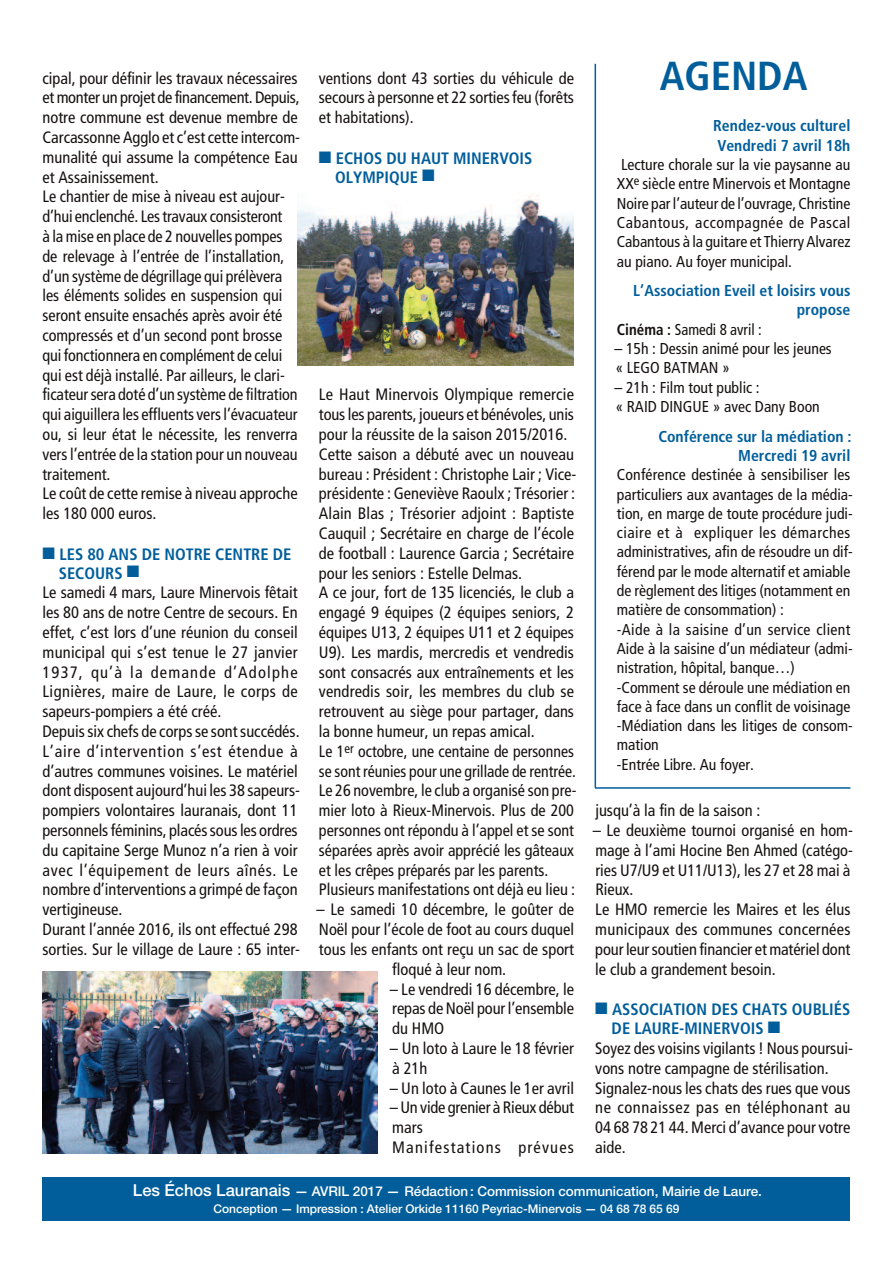
<style>
.page{position:relative;width:893px;height:1263px;background:#fff}
.page>*{position:absolute;margin:0;border:0;box-sizing:border-box;transform-origin:0 0}
.t1{font:700 condensed 40.5px "Frutiger LT Std";color:#015e9b}
.t2{font:condensed 16.5px/19.8px "Frutiger LT Std";color:#161110}
.t3{font:700 condensed 16.5px/18.6px "Frutiger LT Std";color:#015e9b}
.t4{font:condensed 16.5px "Frutiger LT Std";letter-spacing:.045em;color:#161110}
.t5{font:condensed 16.5px "Frutiger LT Std";letter-spacing:.025em;color:#161110}
.t6{font:condensed 16.5px "Frutiger LT Std";letter-spacing:.04em;color:#161110}
.t7{font:condensed 16.5px "Frutiger LT Std";letter-spacing:.035em;color:#161110}
.t8{font:condensed 16.5px "Frutiger LT Std";letter-spacing:.07em;color:#161110}
.t9{font:condensed 15.75px/19.4px "Frutiger LT Std";color:#161110}
.t10{font:700 condensed 15.75px/19.4px "Frutiger LT Std";color:#015e9b}
.t11{font:condensed 15.75px "Frutiger LT Std";color:#161110;scale:.95 1}
.t12{font:500 13.5px "Helvetica Neue LT Com";color:#fff}
.t13{font:500 12px "Helvetica Neue LT Com";color:#fff}
.s1{font-weight:700}
.s2{font-size:16.5px}
</style>
<div class="page">
<div style="left:43px;top:1177px;width:807px;height:43px;background:#015e9b"></div>
<hr style="left:595px;top:64px;width:1px;height:724px;background:#015e9b">
<img style="left:43px;top:971px;width:334px;height:182px">
<img style="left:297px;top:194px;width:277px;height:172px">
<hr style="left:595px;top:787px;width:255px;height:2px;background:#015e9b">
<h1 class="t1" style="left:660px;top:60px;width:149px">AGENDA</h1>
<p class="t10" style="left:713px;top:118px;width:139px">RENDEZ-VOUS CULTUREL<br>VENDREDI 7 AVRIL 18H</p>
<p class="t9" style="left:617px;top:156px;width:235px;text-align:justify">Lecture chorale sur la vie paysanne au XX<sup>e</sup> siècle entre Minervois et Montagne Noire par l’auteur de l’ouvrage, Christine Cabantous, accompagnée de Pascal Cabantous à la guitare et Thierry Alvarez au piano. Au foyer municipal.</p>
<p class="t10" style="left:633px;top:282px;width:219px">L’ASSOCIATION EVEIL ET LOISIRS VOUS</p>
<p class="t10" style="left:797px;top:302px;width:55px">PROPOSE</p>
<p class="t11" style="left:617px;top:323px;width:154px"><span class="s1">CINÉMA :</span> Samedi 8 avril :</p>
<p class="t9" style="left:614px;top:340px;width:219px">– 15h : Dessin animé pour les jeunes « LEGO BATMAN »</p>
<p class="t9" style="left:614px;top:379px;width:207px">– 21h : Film tout public :<br>« RAID DINGUE » avec Dany Boon</p>
<p class="t10" style="left:658px;top:428px;width:195px;text-align:right">CONFÉRENCE SUR LA MÉDIATION :<br>MERCREDI 19 AVRIL</p>
<p class="t9" style="left:617px;top:466px;width:237px">Conférence destinée à sensibiliser les particuliers aux avantages de la média&shy;tion, en marge de toute procédure judi&shy;ciaire et à expliquer les démarches administratives, afin de résoudre un dif&shy;férend par le mode alternatif et amiable de règlement des litiges (notamment en matière de consommation) :<br>-Aide à la saisine d’un service client Aide à la saisine d’un médiateur (admi&shy;nistration, hôpital, banque…) -Comment se déroule une médiation en face à face dans un conflit de voisinage -Médiation dans les litiges de consom&shy;mation<br>-Entrée Libre. Au foyer.</p>
<p class="t2" style="left:43px;top:69px;width:259px">cipal, pour définir les travaux nécessaires et monter un projet de financement. Depuis, notre commune est devenue membre de Carcassonne Agglo et c’est cette intercom&shy;munalité qui assume la compétence Eau et Assainissement.<br>Le chantier de mise à niveau est aujour&shy;d’hui enclenché. Les travaux consisteront<br>à la mise en place de 2 nouvelles pompes de relevage à l’entrée de l’installation, d’un système de dégrillage qui prélèvera les éléments solides en suspension qui seront ensuite ensachés après avoir été compressés et d’un second pont brosse qui fonctionnera en complément de celui qui est déjà installé. Par ailleurs, le clari&shy;ficateur sera doté d’un système de filtration qui aiguillera les effluents vers l’évacuateur ou, si leur état le nécessite, les renverra vers l’entrée de la station pour un nouveau traitement.<br>Le coût de cette remise à niveau approche les 180 000 euros.</p>
<p class="t3" style="left:43px;top:546px;width:250px">■ LES 80 ANS DE NOTRE CENTRE DE</p>
<p class="t3" style="left:59px;top:565px;width:82px">SECOURS ■</p>
<p class="t2" style="left:43px;top:584px;width:257px">Le samedi 4 mars, Laure Minervois fêtait</p>
<p class="t2" style="left:43px;top:604px;width:257px">les 80 ans de notre Centre de secours. En</p>
<p class="t2" style="left:43px;top:624px;width:257px">effet, c’est lors d’une réunion du conseil</p>
<p class="t2" style="left:43px;top:643px;width:257px">municipal qui s’est tenue le 27 janvier</p>
<p class="t8" style="left:43px;top:665px;width:257px">1937, qu’à la demande d’Adolphe</p>
<p class="t5" style="left:43px;top:685px;width:257px">Lignières, maire de Laure, le corps de</p>
<p class="t2" style="left:43px;top:703px;width:180px">sapeurs-pompiers a été créé.</p>
<p class="t2" style="left:43px;top:723px;width:259px">Depuis six chefs de corps se sont succédés.</p>
<p class="t4" style="left:43px;top:744px;width:257px">L’aire d’intervention s’est étendue à</p>
<p class="t2" style="left:43px;top:762px;width:257px">d’autres communes voisines. Le matériel</p>
<p class="t2" style="left:43px;top:782px;width:259px">dont disposent aujourd’hui les 38 sapeurs-</p>
<p class="t2" style="left:43px;top:802px;width:257px">pompiers volontaires lauranais, dont 11</p>
<p class="t2" style="left:43px;top:822px;width:257px">personnels féminins, placés sous les ordres</p>
<p class="t2" style="left:43px;top:841px;width:257px">du capitaine Serge Munoz n’a rien à voir</p>
<p class="t6" style="left:43px;top:863px;width:257px">avec l’équipement de leurs aînés. Le</p>
<p class="t2" style="left:43px;top:881px;width:257px">nombre d’interventions a grimpé de façon</p>
<p class="t2" style="left:43px;top:901px;width:82px">vertigineuse.</p>
<p class="t2" style="left:43px;top:921px;width:257px">Durant l’année 2016, ils ont effectué 298</p>
<p class="t2" style="left:43px;top:940px;width:259px">sorties. Sur le village de Laure : 65 inter-</p>
<p class="t2" style="left:319px;top:69px;width:257px;text-align:justify">ventions dont 43 sorties du véhicule de secours à personne et 22 sorties feu (forêts et habitations).</p>
<p class="t3" style="left:335px;top:150px;width:199px;text-indent:-16px">■ ECHOS DU HAUT MINERVOIS<br>OLYMPIQUE ■</p>
<p class="t2" style="left:319px;top:386px;width:259px">Le Haut Minervois Olympique remercie tous les parents, joueurs et bénévoles, unis pour la réussite de la saison 2015/2016.<br>Cette saison a débuté avec un nouveau bureau : Président : Christophe Lair ; Vice&shy;présidente : Geneviève Raoulx ; Trésorier :<br>Alain Blas ; Trésorier adjoint : Baptiste Cauquil ; Secrétaire en charge de l’école de football : Laurence Garcia ; Secrétaire pour les seniors : Estelle Delmas.<br>A ce jour, fort de 135 licenciés, le club a engagé 9 équipes (2 équipes seniors, 2 équipes U13, 2 équipes U11 et 2 équipes U9). Les mardis, mercredis et vendredis sont consacrés aux entraînements et les vendredis soir, les membres du club se retrouvent au siège pour partager, dans la bonne humeur, un repas amical.<br>Le 1<sup>er</sup> octobre, une centaine de personnes se sont réunies pour une grillade de rentrée.<br>Le 26 novembre, le club a organisé son pre&shy;mier loto à Rieux-Minervois. Plus de 200 personnes ont répondu à l’appel et se sont séparées après avoir apprécié les gâteaux et les crêpes préparés par les parents.<br>Plusieurs manifestations ont déjà eu lieu :</p>
<p class="t2" style="left:316px;top:901px;width:259px;text-align:center">– Le samedi 10 décembre, le goûter de Noël pour l’école de foot au cours duquel tous les enfants ont reçu un sac de sport floqué à leur nom.</p>
<p class="t2" style="left:390px;top:980px;width:186px;text-align:justify">– Le vendredi 16 décembre, le repas de Noël pour l’ensemble du HMO</p>
<p class="t2" style="left:390px;top:1039px;width:186px">– Un loto à Laure le 18 février à 21h</p>
<p class="t2" style="left:390px;top:1079px;width:186px">– Un loto à Caunes le 1er avril</p>
<p class="t2" style="left:390px;top:1099px;width:186px">– Un vide grenier à Rieux début mars<br>Manifestations prévues</p>
<p class="t2" style="left:595px;top:802px;width:167px">jusqu’à la fin de la saison :</p>
<p class="t2" style="left:593px;top:822px;width:262px">– Le deuxième tournoi organisé en hom&shy;mage à l’ami Hocine Ben Ahmed (catégo&shy;ries U7/U9 et U11/U13), les 27 et 28 mai à Rieux.<br>Le HMO remercie les Maires et les élus municipaux des communes concernées pour leur soutien financier et matériel dont le club a grandement besoin.</p>
<p class="t3" style="left:595px;top:1002px;width:256px">■ ASSOCIATION DES CHATS OUBLIÉS</p>
<p class="t3" style="left:612px;top:1020px;width:170px">DE LAURE-MINERVOIS ■</p>
<p class="t2" style="left:595px;top:1039px;width:259px">Soyez des voisins vigilants ! Nous poursui-</p>
<p class="t2" style="left:595px;top:1059px;width:235px">vons notre campagne de stérilisation.</p>
<p class="t2" style="left:595px;top:1079px;width:257px">Signalez-nous les chats des rues que vous</p>
<p class="t7" style="left:595px;top:1101px;width:257px">ne connaissez pas en téléphonant au</p>
<p class="t2" style="left:595px;top:1119px;width:257px">04 68 78 21 44. Merci d’avance pour votre</p>
<p class="t2" style="left:595px;top:1138px;width:32px">aide.</p>
<p class="t12" style="left:133px;top:1183px;width:631px"><span class="s2">Les Échos Lauranais</span> — AVRIL 2017 — Rédaction: Commission communication, Mairie de Laure.</p>
<p class="t13" style="left:214px;top:1201px;width:467px">Conception — Impression : Atelier Orkide 11160 Peyriac-Minervois — 04 68 78 65 69</p>
</div>
